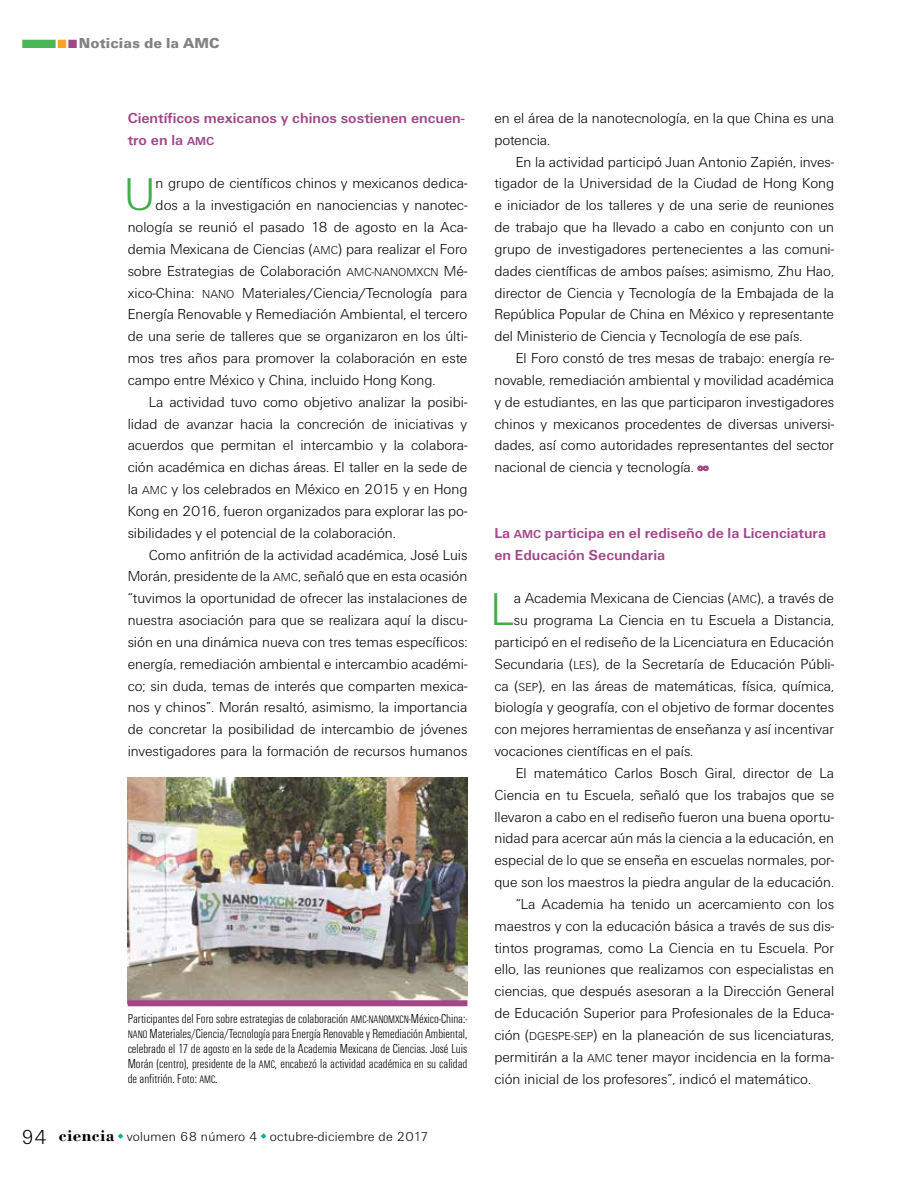
<style>
.page{position:relative;width:915px;height:1191px;background:#fff}
.page>*{position:absolute;margin:0;border:0;box-sizing:border-box;transform-origin:0 0}
.t1{font:300 47.7px "Unitus T";color:#41ad49}
.t2{font:300 15px/21.8px "Unitus T";color:#000;text-align:justify}
.t3{font:700 15px/21.8px "Unitus T";color:#a2468a}
.t4{font:900 15px "Unitus T";letter-spacing:.005em;color:#808285}
.t5{font:300 condensed 13.5px/15px "Unitus T";color:#000;text-align:justify}
.t6{font:300 13.5px "Unitus T";letter-spacing:.02em;color:#000}
.s1{color:#4ab757}
.s2{color:#faa41d}
.s3{color:#a2468a}
.s4{font-size:12px}
.s5{font-size:11.25px}
.s6{font-size:21px}
.s7{font-family:"Bodoni";font-weight:700;font-size:17.25px}
</style>
<div class="page">
<img style="left:128px;top:778px;width:339px;height:222px">
<svg style="left:697px;top:465px;width:12px;height:7px"></svg>
<div style="left:128px;top:1000px;width:339px;height:6px;background:#a2468a"></div>
<p class="t4" style="left:21px;top:34px;width:200px"><span class="s1">■</span><span class="s2">■</span><span class="s3">■</span>Noticias de la AMC</p>
<p class="t3" style="left:128px;top:107px;width:338px">Científicos mexicanos y chinos sostienen encuen&shy;tro en la <span class="s4">AMC</span></p>
<h1 class="t1" style="left:124px;top:166px;width:33px">U</h1>
<p class="t2" style="left:156px;top:172px;width:313px">n grupo de científicos chinos y mexicanos dedica-</p>
<p class="t2" style="left:156px;top:194px;width:313px">dos a la investigación en nanociencias y nanotec-</p>
<p class="t2" style="left:128px;top:216px;width:341px">nología se reunió el pasado 18 de agosto en la Aca-</p>
<p class="t2" style="left:128px;top:238px;width:341px">demia Mexicana de Ciencias (<span class="s4">AMC</span>) para realizar el Foro</p>
<p class="t2" style="left:128px;top:260px;width:341px">sobre Estrategias de Colaboración <span class="s4">AMC-NANOMXCN</span> Mé-</p>
<p class="t2" style="left:128px;top:281px;width:341px">xico-China: <span class="s4">NANO</span> Materiales/Ciencia/Tecnología para</p>
<p class="t2" style="left:128px;top:303px;width:341px">Energía Renovable y Remediación Ambiental, el tercero</p>
<p class="t2" style="left:128px;top:325px;width:341px">de una serie de talleres que se organizaron en los últi-</p>
<p class="t2" style="left:128px;top:347px;width:341px">mos tres años para promover la colaboración en este</p>
<p class="t2" style="left:128px;top:369px;width:309px">campo entre México y China, incluido Hong Kong.</p>
<p class="t2" style="left:149px;top:391px;width:320px">La actividad tuvo como objetivo analizar la posibi-</p>
<p class="t2" style="left:128px;top:412px;width:341px">lidad de avanzar hacia la concreción de iniciativas y</p>
<p class="t2" style="left:128px;top:434px;width:341px">acuerdos que permitan el intercambio y la colabora-</p>
<p class="t2" style="left:128px;top:456px;width:341px">ción académica en dichas áreas. El taller en la sede de</p>
<p class="t2" style="left:128px;top:478px;width:341px">la <span class="s4">AMC</span> y los celebrados en México en 2015 y en Hong</p>
<p class="t2" style="left:128px;top:500px;width:341px">Kong en 2016, fueron organizados para explorar las po-</p>
<p class="t2" style="left:128px;top:521px;width:270px">sibilidades y el potencial de la colaboración.</p>
<p class="t2" style="left:149px;top:543px;width:320px">Como anfitrión de la actividad académica, José Luis</p>
<p class="t2" style="left:128px;top:565px;width:341px">Morán, presidente de la <span class="s4">AMC</span>, señaló que en esta ocasión</p>
<p class="t2" style="left:128px;top:587px;width:341px">“tuvimos la oportunidad de ofrecer las instalaciones de</p>
<p class="t2" style="left:128px;top:609px;width:341px">nuestra asociación para que se realizara aquí la discu-</p>
<p class="t2" style="left:128px;top:631px;width:341px">sión en una dinámica nueva con tres temas específicos:</p>
<p class="t2" style="left:128px;top:652px;width:341px">energía, remediación ambiental e intercambio académi-</p>
<p class="t2" style="left:128px;top:674px;width:341px">co; sin duda, temas de interés que comparten mexica-</p>
<p class="t2" style="left:128px;top:696px;width:341px">nos y chinos”. Morán resaltó, asimismo, la importancia</p>
<p class="t2" style="left:128px;top:718px;width:341px">de concretar la posibilidad de intercambio de jóvenes</p>
<p class="t2" style="left:128px;top:740px;width:341px">investigadores para la formación de recursos humanos</p>
<p class="t5" style="left:128px;top:1011px;width:341px">Participantes del Foro sobre estrategias de colaboración <span class="s5">AMC-NANOMXCN</span>-México-China:- <span class="s5">NANO</span> Materiales/Ciencia/Tecnología para Energía Renovable y Remediación Ambiental, celebrado el 17 de agosto en la sede de la Academia Mexicana de Ciencias. José Luis Morán (centro), presidente de la <span class="s5">AMC</span>, encabezó la actividad académica en su calidad de anfitrión. Foto: <span class="s5">AMC</span>.</p>
<p class="t6" style="left:21px;top:1128px;width:408px"><span class="s6">94</span> <span class="s7">ciencia</span> volumen 68 número 4 octubre-diciembre de 2017</p>
<p class="t2" style="left:494px;top:107px;width:341px">en el área de la nanotecnología, en la que China es una potencia.</p>
<p class="t2" style="left:494px;top:150px;width:341px;text-indent:21px">En la actividad participó Juan Antonio Zapién, inves&shy;tigador de la Universidad de la Ciudad de Hong Kong e iniciador de los talleres y de una serie de reuniones de trabajo que ha llevado a cabo en conjunto con un grupo de investigadores pertenecientes a las comuni&shy;dades científicas de ambos países; asimismo, Zhu Hao, director de Ciencia y Tecnología de la Embajada de la República Popular de China en México y representante del Ministerio de Ciencia y Tecnología de ese país.</p>
<p class="t2" style="left:494px;top:347px;width:341px;text-indent:21px">El Foro constó de tres mesas de trabajo: energía re&shy;novable, remediación ambiental y movilidad académica y de estudiantes, en las que participaron investigadores chinos y mexicanos procedentes de diversas universi&shy;dades, así como autoridades representantes del sector nacional de ciencia y tecnología. <span class="s3">∞</span></p>
<p class="t3" style="left:494px;top:521px;width:333px">La <span class="s4">AMC</span> participa en el rediseño de la Licenciatura en Educación Secundaria</p>
<h1 class="t1" style="left:490px;top:581px;width:25px">L</h1>
<p class="t2" style="left:513px;top:587px;width:322px">a Academia Mexicana de Ciencias (<span class="s4">AMC</span>), a través de</p>
<p class="t2" style="left:513px;top:609px;width:322px">su programa La Ciencia en tu Escuela a Distancia,</p>
<p class="t2" style="left:494px;top:631px;width:341px">participó en el rediseño de la Licenciatura en Educación</p>
<p class="t2" style="left:494px;top:652px;width:341px">Secundaria (<span class="s4">LES</span>), de la Secretaría de Educación Públi-</p>
<p class="t2" style="left:494px;top:674px;width:341px">ca (<span class="s4">SEP</span>), en las áreas de matemáticas, física, química,</p>
<p class="t2" style="left:494px;top:696px;width:341px">biología y geografía, con el objetivo de formar docentes</p>
<p class="t2" style="left:494px;top:718px;width:341px">con mejores herramientas de enseñanza y así incentivar</p>
<p class="t2" style="left:494px;top:740px;width:200px">vocaciones científicas en el país.</p>
<p class="t2" style="left:515px;top:762px;width:320px">El matemático Carlos Bosch Giral, director de La</p>
<p class="t2" style="left:494px;top:783px;width:341px">Ciencia en tu Escuela, señaló que los trabajos que se</p>
<p class="t2" style="left:494px;top:805px;width:341px">llevaron a cabo en el rediseño fueron una buena oportu-</p>
<p class="t2" style="left:494px;top:827px;width:341px">nidad para acercar aún más la ciencia a la educación, en</p>
<p class="t2" style="left:494px;top:849px;width:341px">especial de lo que se enseña en escuelas normales, por-</p>
<p class="t2" style="left:494px;top:871px;width:341px">que son los maestros la piedra angular de la educación.</p>
<p class="t2" style="left:515px;top:892px;width:320px">“La Academia ha tenido un acercamiento con los</p>
<p class="t2" style="left:494px;top:914px;width:341px">maestros y con la educación básica a través de sus dis-</p>
<p class="t2" style="left:494px;top:936px;width:341px">tintos programas, como La Ciencia en tu Escuela. Por</p>
<p class="t2" style="left:494px;top:958px;width:341px">ello, las reuniones que realizamos con especialistas en</p>
<p class="t2" style="left:494px;top:980px;width:341px">ciencias, que después asesoran a la Dirección General</p>
<p class="t2" style="left:494px;top:1002px;width:341px">de Educación Superior para Profesionales de la Educa-</p>
<p class="t2" style="left:494px;top:1023px;width:341px">ción (<span class="s4">DGESPE-SEP</span>) en la planeación de sus licenciaturas,</p>
<p class="t2" style="left:494px;top:1045px;width:341px">permitirán a la <span class="s4">AMC</span> tener mayor incidencia en la forma-</p>
<p class="t2" style="left:494px;top:1067px;width:318px">ción inicial de los profesores”, indicó el matemático.</p>
</div>
